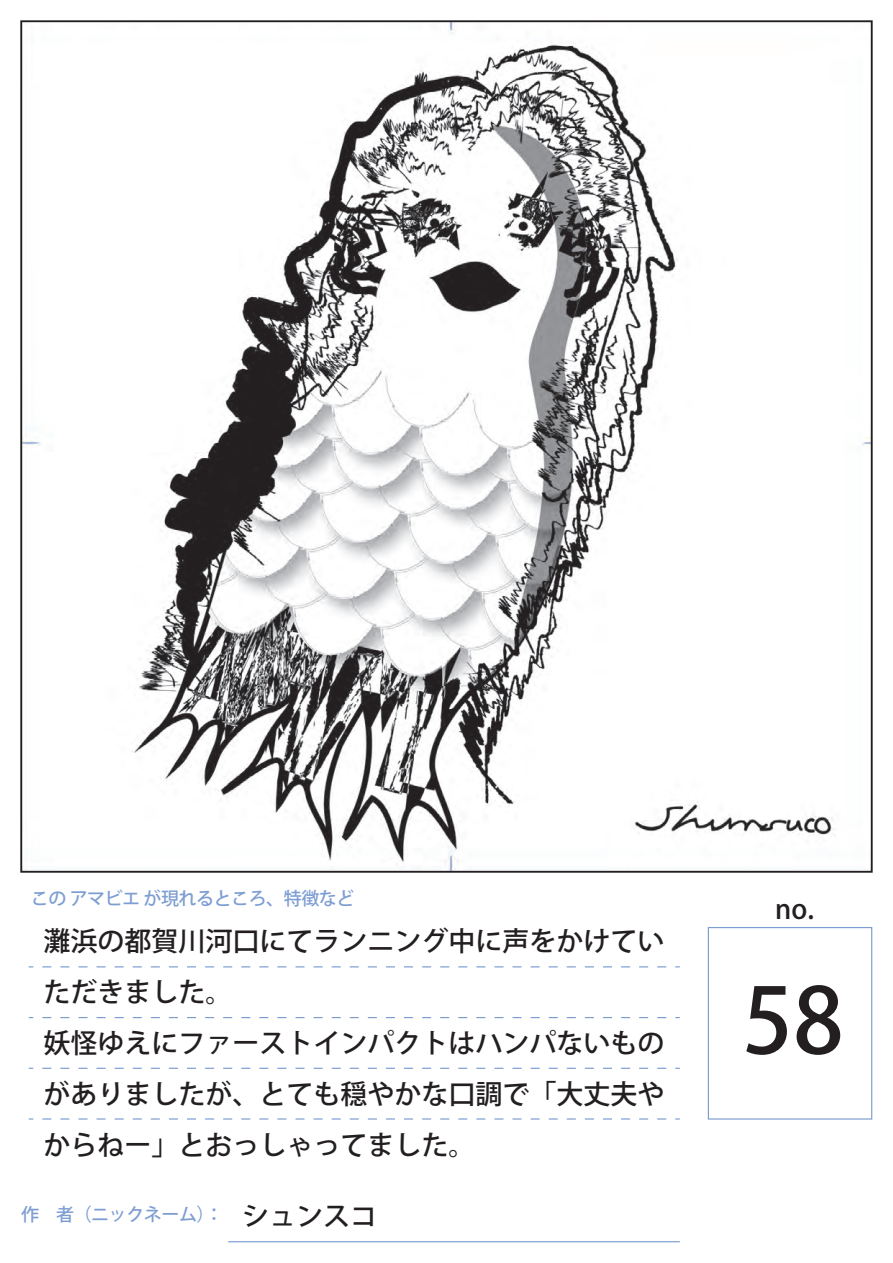
<style>
.page{position:relative;width:893px;height:1263px;background:#fff}
.page>*{position:absolute;margin:0;border:0;box-sizing:border-box;transform-origin:0 0}
.t1{font:500 90px "Koz Go Pr 6 N";color:#231f20}
.t2{font:500 27px/51px "Koz Go Pr 6 N";color:#231f20}
.t3{font:500 18px "Koz Go Pr 6 N";letter-spacing:-.025em;color:#7e9ed2}
.s1{font-size:27px;color:#231f20}
</style>
<div class="page">
<img style="left:23px;top:23px;width:847px;height:847px">
<svg style="left:29px;top:1017px;width:637px;height:1px"></svg>
<svg style="left:29px;top:1068px;width:637px;height:1px"></svg>
<svg style="left:29px;top:1118px;width:637px;height:1px"></svg>
<svg style="left:29px;top:966px;width:637px;height:1px"></svg>
<hr style="left:228px;top:1241px;width:452px;height:1px;background:#7e9ed2">
<div style="left:708px;top:927px;width:164px;height:192px;border:1px solid #7e9ed2"></div>
<p class="t3" style="left:31px;top:888px;width:325px">この アマビエ が現れるところ、特徴など</p>
<p class="t2" style="left:43px;top:916px;width:622px">灘浜の都賀川河口にてランニング中に声をかけていただきました。<br>妖怪ゆえにファーストインパクトはハンパないものがありましたが、とても穏やかな口調で「大丈夫やからねー」とおっしゃってました。</p>
<p class="t3" style="left:21px;top:1204px;width:358px">作　者（ニックネーム）： <span class="s1">シュンスコ</span></p>
<p class="t2" style="left:775px;top:884px;width:40px">no.</p>
<h1 class="t1" style="left:742px;top:970px;width:103px">58</h1>
</div>
